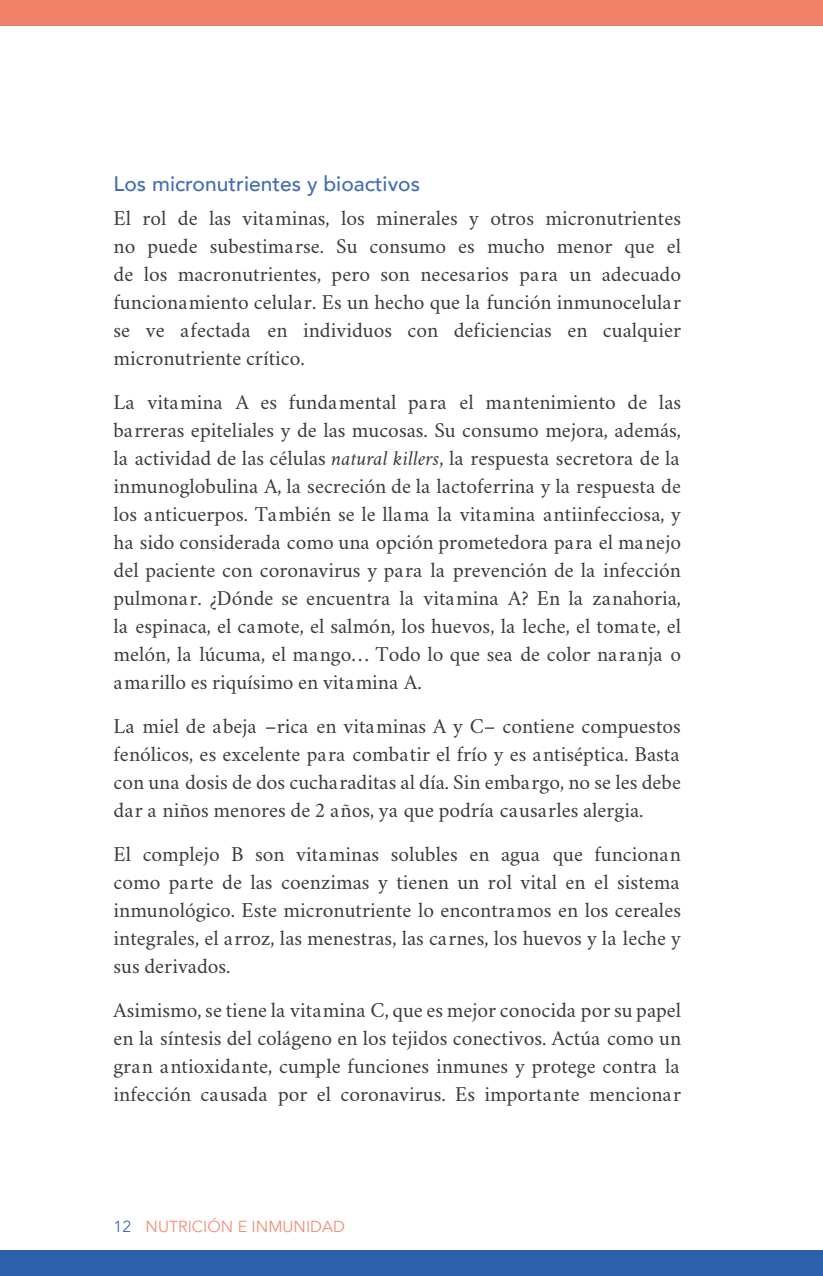
<style>
.page{position:relative;width:823px;height:1276px;background:#fff}
.page>*{position:absolute;margin:0;border:0;box-sizing:border-box;transform-origin:0 0}
.t1{font:21px/28px "Crimson";color:#3c3c3b;text-align:justify}
.t2{font:500 21px "Avenir";color:#456db4}
.t3{font:16px "Avenir";color:#f28e75}
.s1{font-style:italic}
.s2{color:#456db4}
</style>
<div class="page">
<div style="left:0;top:0;width:822px;height:26px;background:#f08067"></div>
<div style="left:0;top:1250px;width:822px;height:26px;background:#2c60ab"></div>
<svg style="left:822px;top:1250px;width:1px;height:26px"></svg>
<p class="t2" style="left:113px;top:166px;width:308px">Los micronutrientes y bioactivos</p>
<p class="t1" style="left:113px;top:203px;width:568px">El rol de las vitaminas, los minerales y otros micronutrientes no puede subestimarse. Su consumo es mucho menor que el de los macronutrientes, pero son necesarios para un adecuado funcionamiento celular. Es un hecho que la función inmunocelular se ve afectada en individuos con deficiencias en cualquier micronutriente crítico.</p>
<p class="t1" style="left:113px;top:386px;width:569px">La vitamina A es fundamental para el mantenimiento de las barreras epiteliales y de las mucosas. Su consumo mejora, además, la actividad de las células <span class="s1">natural killers</span>, la respuesta secretora de la inmunoglobulina A, la secreción de la lactoferrina y la respuesta de los anticuerpos. También se le llama la vitamina antiinfecciosa, y ha sido considerada como una opción prometedora para el manejo del paciente con coronavirus y para la prevención de la infección pulmonar. ¿Dónde se encuentra la vitamina A? En la zanahoria, la espinaca, el camote, el salmón, los huevos, la leche, el tomate, el melón, la lúcuma, el mango… Todo lo que sea de color naranja o amarillo es riquísimo en vitamina A.</p>
<p class="t1" style="left:113px;top:710px;width:568px">La miel de abeja –rica en vitaminas A y C– contiene compuestos fenólicos, es excelente para combatir el frío y es antiséptica. Basta con una dosis de dos cucharaditas al día. Sin embargo, no se les debe dar a niños menores de 2 años, ya que podría causarles alergia.</p>
<p class="t1" style="left:113px;top:838px;width:568px">El complejo B son vitaminas solubles en agua que funcionan como parte de las coenzimas y tienen un rol vital en el sistema inmunológico. Este micronutriente lo encontramos en los cereales integrales, el arroz, las menestras, las carnes, los huevos y la leche y sus derivados.</p>
<p class="t1" style="left:113px;top:994px;width:569px">Asimismo, se tiene la vitamina C, que es mejor conocida por su papel en la síntesis del colágeno en los tejidos conectivos. Actúa como un gran antioxidante, cumple funciones inmunes y protege contra la infección causada por el coronavirus. Es importante mencionar</p>
<p class="t3" style="left:113px;top:1217px;width:233px"><span class="s2">12</span> NUTRICIÓN E INMUNIDAD</p>
</div>
